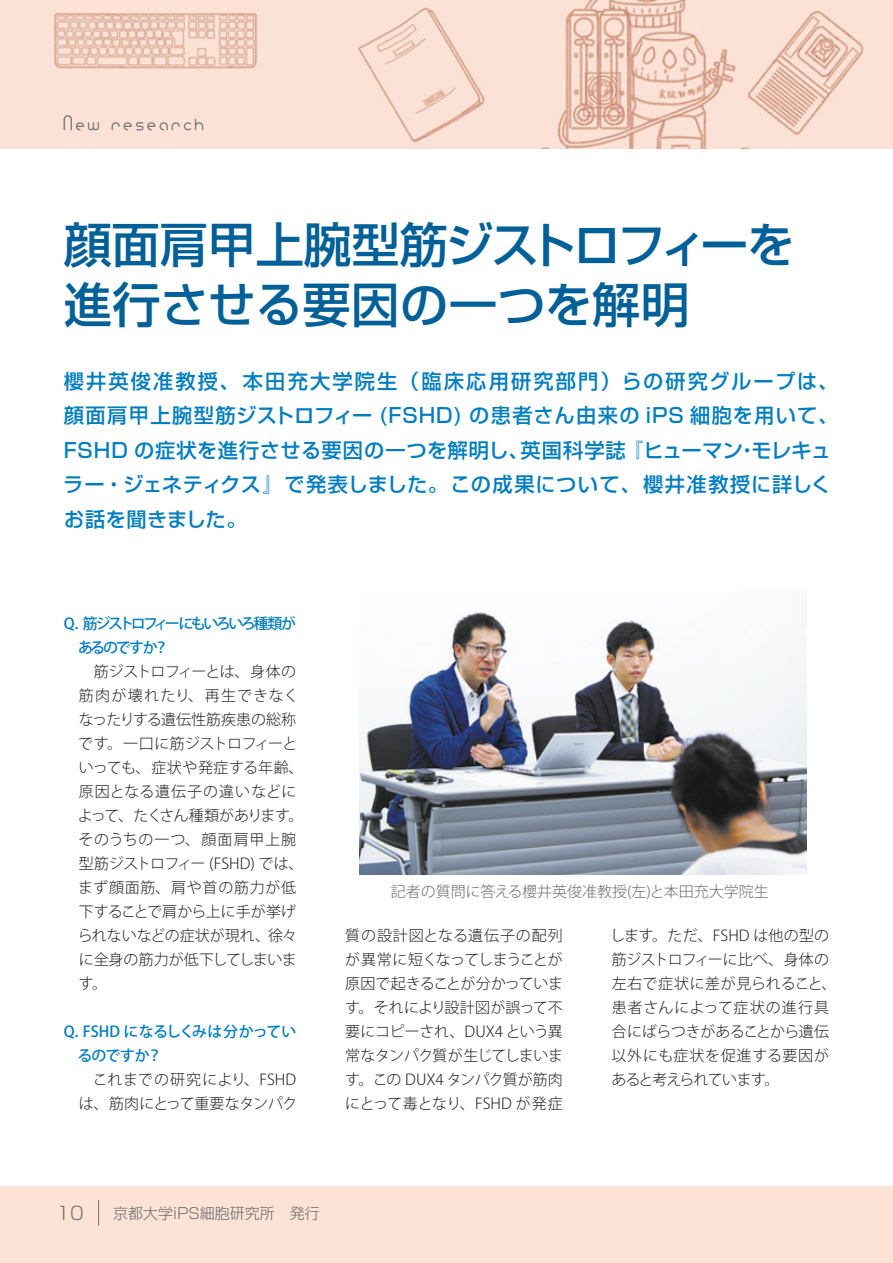
<style>
.page{position:relative;width:893px;height:1263px;background:#fff}
.page>*{position:absolute;margin:0;border:0;box-sizing:border-box;transform-origin:0 0}
.t1{font:500 48px/60px "Shin Go Pro";letter-spacing:-.005em;color:#016098}
.t2{font:22.5px "Ci RA Font Light";letter-spacing:.13em;color:#6c6d70}
.t3{font:500 20.25px/34.5px "Shin Go Pro";letter-spacing:.05em;color:#007dc0}
.t4{font:300 18px "Shin Go Pro";color:#6c6d70}
.t5{font:300 15px/24px "Koz Go Pr 6 N";color:#231f20}
.t6{font:300 15px "Koz Go Pr 6 N";color:#6c6d70}
.t7{font:500 15px/24px "Koz Go Pr 6 N";letter-spacing:-.16em;color:#007dc0}
.t8{font:500 15px/24px "Koz Go Pr 6 N";letter-spacing:-.03em;color:#007dc0}
.t9{font:300 15px "Shin Go Pro";color:#6c6d70}
</style>
<div class="page">
<div style="left:0;top:1186px;width:893px;height:77px;background:#fde2d6"></div>
<img style="left:0;top:0;width:893px;height:149px">
<svg style="left:98px;top:1200px;width:1px;height:25px"></svg>
<img style="left:359px;top:612px;width:448px;height:263px">
<h2 class="t2" style="left:64px;top:115px;width:142px">New research</h2>
<h1 class="t1" style="left:64px;top:209px;width:733px">顔面肩甲上腕型筋ジストロフィーを進行させる要因の一つを解明</h1>
<h3 class="t3" style="left:63px;top:361px;width:777px">櫻井英俊准教授、本田充大学院生（臨床応用研究部門）らの研究グループは、顔面肩甲上腕型筋ジストロフィー (FSHD) の患者さん由来の iPS 細胞を用いて、FSHD の症状を進行させる要因の一つを解明し、英国科学誌『ヒューマン・モレキュラー・ジェネティクス』で発表しました。この成果について、櫻井准教授に詳しくお話を聞きました。</h3>
<p class="t7" style="left:78px;top:611px;width:220px;text-indent:-14px">Q . 筋ジストロフィーにもいろいろ種類があるのですか？</p>
<p class="t5" style="left:78px;top:659px;width:227px;text-indent:16px">筋ジストロフィーとは、身体の筋肉が壊れたり、再生できなくなったりする遺伝性筋疾患の総称です。一口に筋ジストロフィーといっても、症状や発症する年齢、原因となる遺伝子の違いなどによって、たくさん種類があります。そのうちの一つ、顔面肩甲上腕型筋ジストロフィー (FSHD) では、まず顔面筋、肩や首の筋力が低下することで肩から上に手が挙げられないなどの症状が現れ、徐々に全身の筋力が低下してしまいます。</p>
<p class="t8" style="left:78px;top:1019px;width:220px;text-indent:-14px">Q. FSHD になるしくみは分かっているのですか？</p>
<p class="t5" style="left:79px;top:1067px;width:220px;text-align:right">これまでの研究により、FSHDは、筋肉にとって重要なタンパク</p>
<p class="t6" style="left:391px;top:883px;width:379px">記者の質問に答える櫻井英俊准教授(左)と本田充大学院生</p>
<p class="t5" style="left:345px;top:923px;width:220px;text-align:justify">質の設計図となる遺伝子の配列が異常に短くなってしまうことが原因で起きることが分かっています。それにより設計図が誤って不要にコピーされ、DUX4 という異常なタンパク質が生じてしまいます。この DUX4 タンパク質が筋肉にとって毒となり、FSHD が発症</p>
<p class="t5" style="left:610px;top:923px;width:228px">します。ただ、FSHD は他の型の筋ジストロフィーに比べ、身体の左右で症状に差が見られること、患者さんによって症状の進行具合にばらつきがあることから遺伝以外にも症状を促進する要因があると考えられています。</p>
<p class="t4" style="left:57px;top:1198px;width:29px">10</p>
<p class="t9" style="left:113px;top:1201px;width:208px">京都大学iPS細胞研究所　発行</p>
</div>
